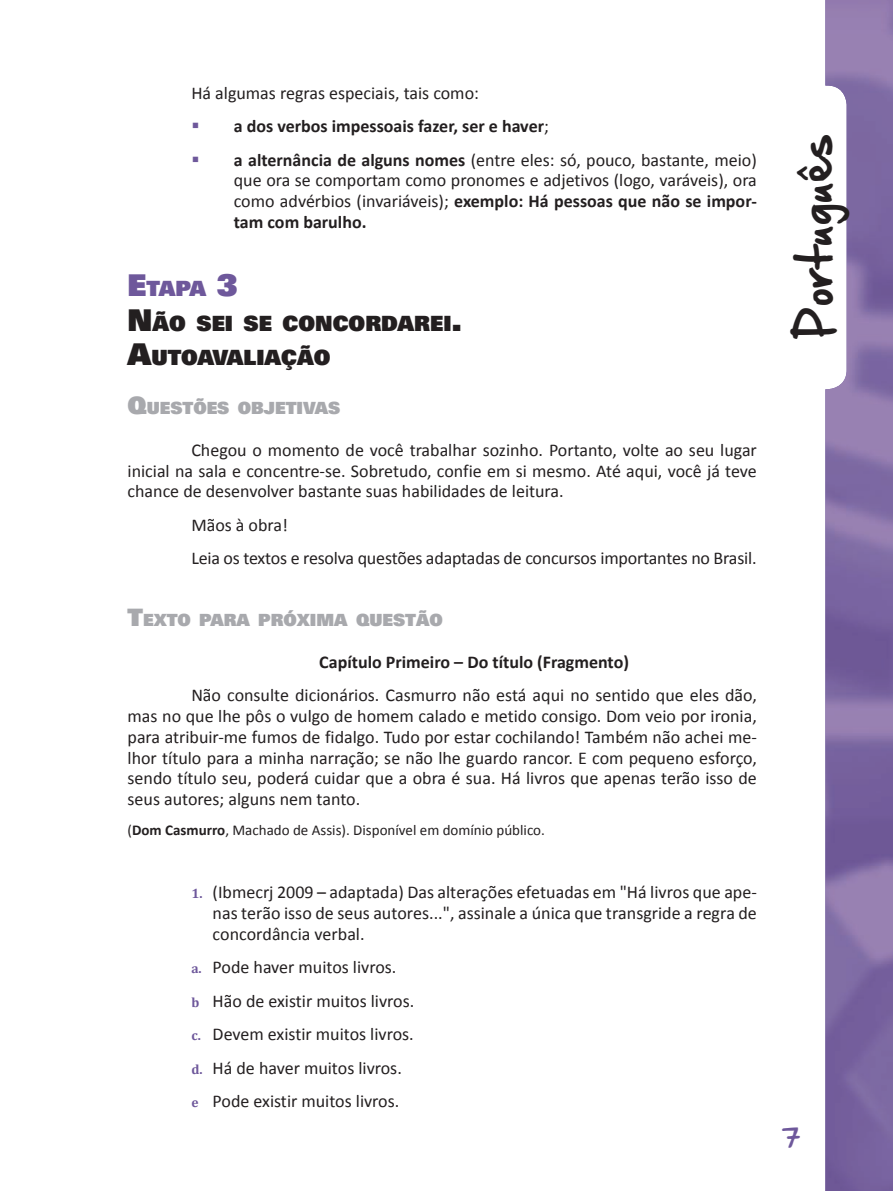
<style>
.page{position:relative;width:893px;height:1191px;background:#fff}
.page>*{position:absolute;margin:0;border:0;box-sizing:border-box;transform-origin:0 0}
.t1{font:42px "Hand Of Sean";letter-spacing:.02em;color:#231f20}
.t2{font:24px "Hand Of Sean";color:#6e589b}
.Título_1º_Peso{font:900 21px/34.5px "Univers";color:#231f20}
.Etapas_-_Após_elemen{font:900 21px "Univers";color:#6e589b}
.Texto_Corrido{font:18px/20.7px "Calibri";color:#231f20;text-align:justify}
.Marcador_-_Quadrado{font:18px/20.7px "Calibri";color:#231f20;text-align:justify}
.Marcadores_1__2__3{font:18px/20.7px "Calibri";color:#231f20;text-align:justify}
.Marcador_a__b__c__d{font:18px "Calibri";color:#231f20}
.Marcador_-_Quadrado-2{font:700 18px "Calibri";color:#231f20}
.Texto_Corrido-2{font:700 18px "Calibri";color:#231f20}
.Título_2º_Peso{font:900 16.8px "Univers";color:#a8a9ad}
.Título_2º_Peso_-_Dep{font:900 16.8px "Univers";color:#a8a9ad}
.Fonte{font:15px "Calibri";color:#231f20}
.s1{font-weight:400}
.s2{font-weight:700}
.s3{font-size:30px}
.s4{font-size:24px}
.s5{font-family:"Cambria";font-weight:700;font-size:13.5px;color:#6e589b}
</style>
<div class="page">
<img style="left:825px;top:0;width:68px;height:1191px">
<p class="Texto_Corrido" style="left:191px;top:81px;width:289px">Há algumas regras especiais, tais como:</p>
<p class="Marcador_-_Quadrado-2" style="left:234px;top:115px;width:317px">a dos verbos impessoais fazer, ser e haver<span class="s1">;</span></p>
<p class="Marcador_-_Quadrado" style="left:234px;top:148px;width:524px"><span class="s2">a alternância de alguns nomes</span> (entre eles: só, pouco, bastante, meio) que ora se comportam como pronomes e adjetivos (logo, varáveis), ora como advérbios (invariáveis); <span class="s2">exemplo: Há pessoas que não se impor&shy;tam com barulho.</span></p>
<p class="Etapas_-_Após_elemen" style="left:128px;top:275px;width:112px"><span class="s3">E</span>TAPA <span class="s3">3</span></p>
<p class="Título_1º_Peso" style="left:128px;top:305px;width:336px"><span class="s3">N</span>ÃO SEI SE CONCORDAREI<span class="s3">.<br>A</span>UTOAVALIAÇÃO</p>
<p class="Título_2º_Peso_-_Dep" style="left:128px;top:397px;width:214px"><span class="s4">Q</span>UESTÕES OBJETIVAS</p>
<p class="Texto_Corrido" style="left:128px;top:439px;width:631px;text-indent:64px">Chegou o momento de você trabalhar sozinho. Portanto, volte ao seu lugar inicial na sala e concentre-se. Sobretudo, confie em si mesmo. Até aqui, você já teve chance de desenvolver bastante suas habilidades de leitura.</p>
<p class="Texto_Corrido" style="left:191px;top:514px;width:98px">Mãos à obra!</p>
<p class="Texto_Corrido" style="left:191px;top:547px;width:567px">Leia os textos e resolva questões adaptadas de concursos importantes no Brasil.</p>
<p class="Título_2º_Peso" style="left:128px;top:609px;width:317px"><span class="s4">T</span>EXTO PARA PRÓXIMA QUESTÃO</p>
<p class="Texto_Corrido-2" style="left:319px;top:651px;width:311px">Capítulo Primeiro – Do título (Fragmento)</p>
<p class="Texto_Corrido" style="left:128px;top:684px;width:631px;text-indent:64px">Não consulte dicionários. Casmurro não está aqui no sentido que eles dão, mas no que lhe pôs o vulgo de homem calado e metido consigo. Dom veio por ironia, para atribuir-me fumos de fidalgo. Tudo por estar cochilando! Também não achei me&shy;lhor título para a minha narração; se não lhe guardo rancor. E com pequeno esforço, sendo título seu, poderá cuidar que a obra é sua. Há livros que apenas terão isso de seus autores; alguns nem tanto.</p>
<p class="Fonte" style="left:128px;top:820px;width:419px">(<span class="s2">Dom Casmurro</span>, Machado de Assis). Disponível em domínio público.</p>
<p class="Marcadores_1__2__3" style="left:213px;top:881px;width:546px;text-indent:-21px"><span class="s5">1.</span> (Ibmecrj 2009 – adaptada) Das alterações efetuadas em "Há livros que ape&shy;nas terão isso de seus autores...", assinale a única que transgride a regra de concordância verbal.</p>
<p class="Marcador_a__b__c__d" style="left:191px;top:956px;width:207px"><span class="s5">a.</span> Pode haver muitos livros.</p>
<p class="Marcador_a__b__c__d" style="left:191px;top:989px;width:224px"><span class="s5">b</span> Hão de existir muitos livros.</p>
<p class="Marcador_a__b__c__d" style="left:191px;top:1023px;width:224px"><span class="s5">c.</span> Devem existir muitos livros.</p>
<p class="Marcador_a__b__c__d" style="left:191px;top:1056px;width:212px"><span class="s5">d.</span> Há de haver muitos livros.</p>
<p class="Marcador_a__b__c__d" style="left:191px;top:1089px;width:209px"><span class="s5">e</span> Pode existir muitos livros.</p>
<h1 class="t1" style="left:777px;top:340px;width:208px;rotate:-90deg">Português</h1>
<h2 class="t2" style="left:782px;top:1115px;width:21px">7</h2>
</div>
